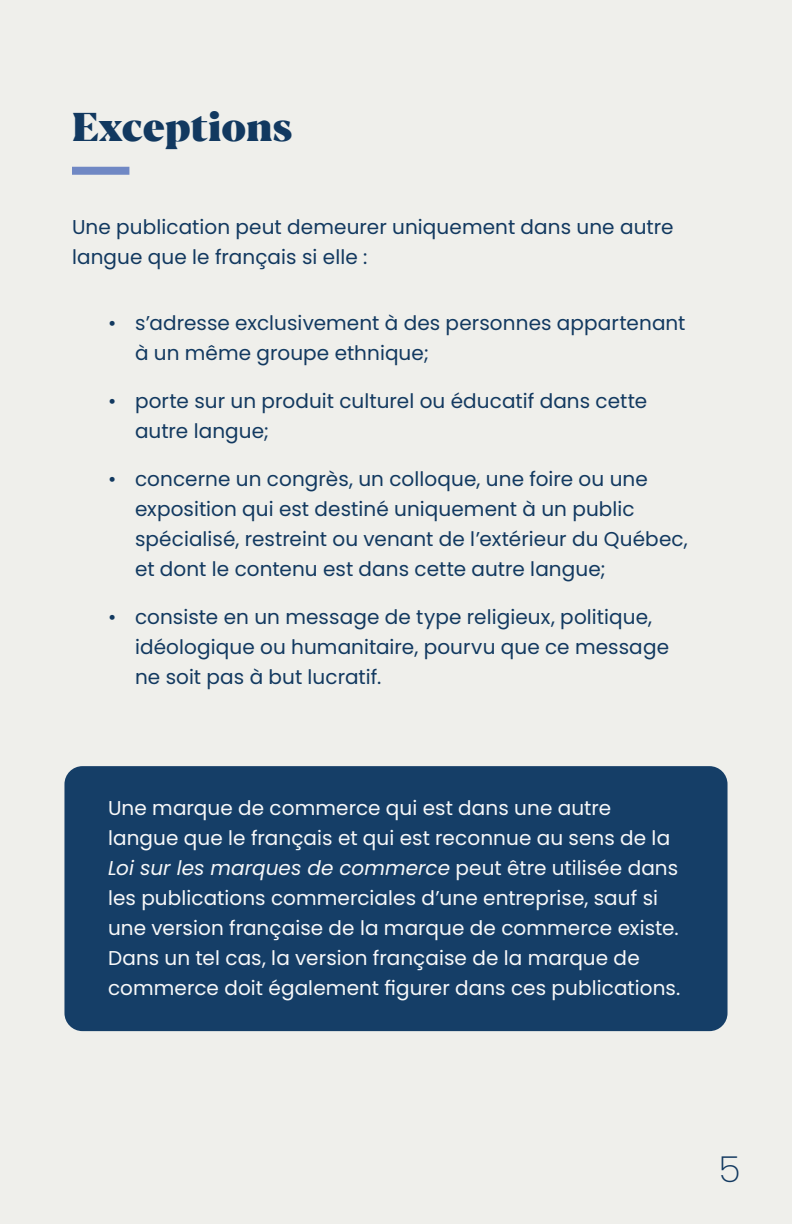
<style>
.page{position:relative;width:792px;height:1224px;background:#efefeb}
.page>*{position:absolute;margin:0;border:0;box-sizing:border-box;transform-origin:0 0}
.t1{font:800 40px "Blacker Display";letter-spacing:-.005em;color:#123960}
.t2{font:200 36px "Poppins";color:#123960}
.t3{font:20px/30px "Poppins";letter-spacing:.005em;color:#123960}
.t4{font:20px/30px "Poppins";letter-spacing:.005em;color:#f7f8f9}
.s1{font-style:italic}
</style>
<div class="page">
<div style="left:72px;top:167px;width:57px;height:8px;background:#7088c4"></div>
<div style="left:64px;top:766px;width:664px;height:265px;background:#153e67;border-radius:18px"></div>
<p class="t1" style="left:72px;top:102px;width:222px">Exceptions</p>
<p class="t3" style="left:72px;top:212px;width:603px">Une publication peut demeurer uniquement dans une autre langue que le français si elle :</p>
<p class="t3" style="left:135px;top:308px;width:552px;text-indent:-27px">• s’adresse exclusivement à des personnes appartenant à un même groupe ethnique;</p>
<p class="t3" style="left:135px;top:386px;width:514px;text-indent:-27px">• porte sur un produit culturel ou éducatif dans cette autre langue;</p>
<p class="t3" style="left:135px;top:464px;width:554px;text-indent:-27px">• concerne un congrès, un colloque, une foire ou une exposition qui est destiné uniquement à un public spécialisé, restreint ou venant de l’extérieur du Québec, et dont le contenu est dans cette autre langue;</p>
<p class="t3" style="left:135px;top:602px;width:536px;text-indent:-27px">• consiste en un message de type religieux, politique, idéologique ou humanitaire, pourvu que ce message ne soit pas à but lucratif.</p>
<p class="t4" style="left:108px;top:793px;width:574px">Une marque de commerce qui est dans une autre langue que le français et qui est reconnue au sens de la <span class="s1">Loi sur les marques de commerce</span> peut être utilisée dans les publications commerciales d’une entreprise, sauf si une version française de la marque de commerce existe.<br>Dans un tel cas, la version française de la marque de commerce doit également figurer dans ces publications.</p>
<p class="t2" style="left:719px;top:1148px;width:23px">5</p>
</div>
